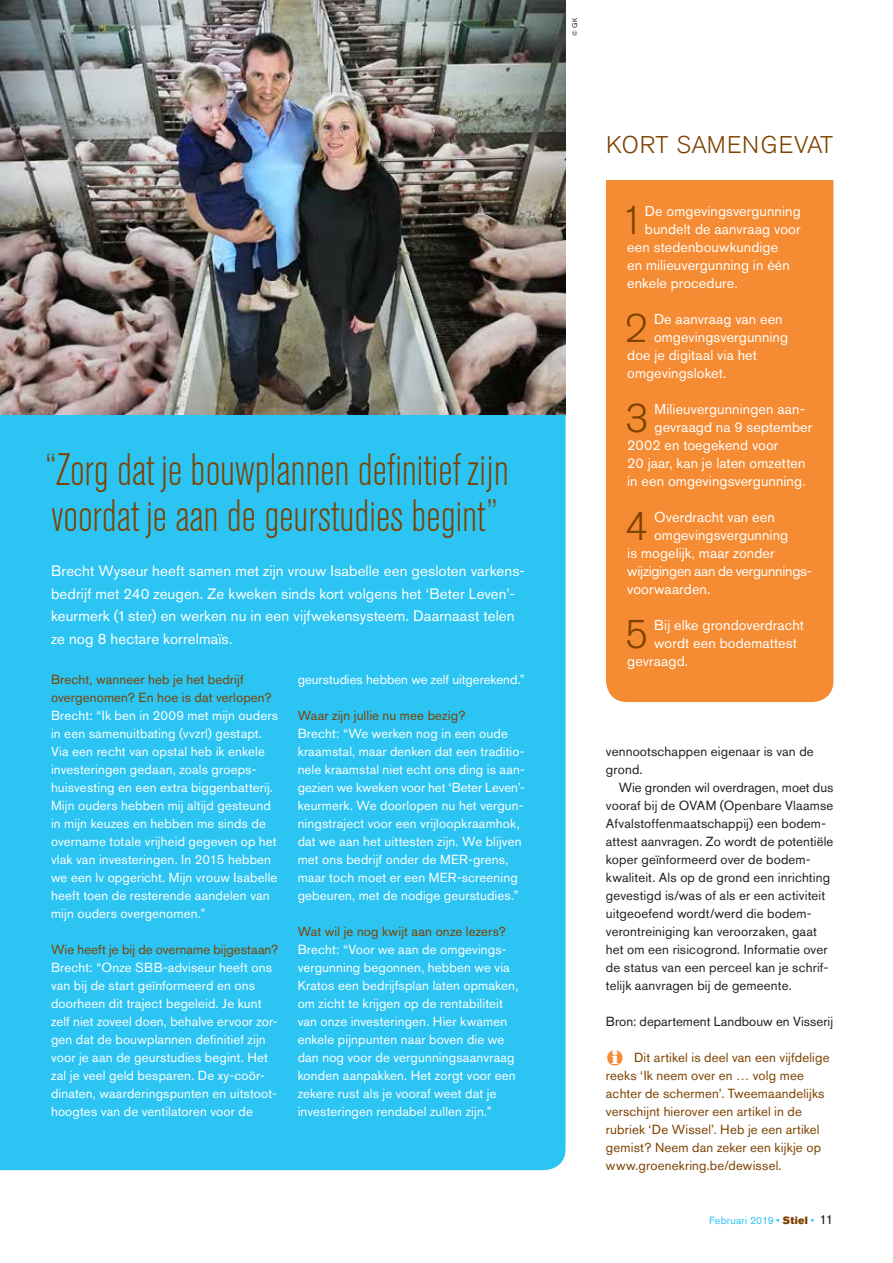
<style>
.page{position:relative;width:893px;height:1263px;background:#fff}
.page>*{position:absolute;margin:0;border:0;box-sizing:border-box;transform-origin:0 0}
.t1{font:300 condensed 45px/46.5px "Akzidenz Grotesk Pro";color:#7e4200}
.t2{font:300 39.75px "Akzidenz Grotesk Pro";color:#7e4200}
.t3{font:300 24px "Akzidenz Grotesk Pro";letter-spacing:.025em;color:#7e4200}
.t4{font:15px/22.5px "Akzidenz Grotesk Pro";letter-spacing:.01em;color:#fff}
.t5{font:14.25px "Akzidenz Grotesk Pro";letter-spacing:.01em;color:#fff}
.t6{font:14.25px "Akzidenz Grotesk Pro";letter-spacing:-.015em;color:#fff}
.t7{font:13.2px/18px "Akzidenz Grotesk Pro";letter-spacing:.015em;color:#fff}
.t8{font:13.2px/18px "Akzidenz Grotesk Pro";letter-spacing:.01em;color:#231f20}
.t9{font:13.2px/18px "Akzidenz Grotesk Pro";letter-spacing:.015em;color:#7e4200}
.t10{font:10.5px "Akzidenz Grotesk Pro";letter-spacing:.02em;color:#2bc4f3}
.t11{font:6.75px "Akzidenz Grotesk Pro";color:#231f20}
.s1{font-family:"Akzidenz Grotesk Pro Super";color:#7e4200}
.s2{font-size:13.2px;color:#231f20}
</style>
<div class="page">
<div style="left:0;top:414px;width:566px;height:756px;background:#2bc4f3"></div>
<img style="left:0;top:0;width:566px;height:414px">
<div style="left:606px;top:180px;width:227px;height:522px;background:#f58b32"></div>
<h1 class="t1" style="left:46px;top:444px;width:465px">“Zorg dat je bouwplannen definitief zijn voordat je aan de geurstudies begint”</h1>
<p class="t4" style="left:51px;top:559px;width:476px">Brecht Wyseur heeft samen met zijn vrouw Isabelle een gesloten varkens&shy;bedrijf met 240 zeugen. Ze kweken sinds kort volgens het ‘Beter Leven’- keurmerk (1 ster) en werken nu in een vijfwekensysteem. Daarnaast telen ze nog 8 hectare korrelmaïs.</p>
<p class="t9" style="left:51px;top:670px;width:222px">Brecht, wanneer heb je het bedrijf overgenomen? En hoe is dat verlopen?</p>
<p class="t7" style="left:51px;top:706px;width:229px">Brecht: “Ik ben in 2009 met mijn ouders in een samenuitbating (vvzrl) gestapt.<br>Via een recht van opstal heb ik enkele investeringen gedaan, zoals groeps&shy;huisvesting en een extra biggenbatterij.<br>Mijn ouders hebben mij altijd gesteund in mijn keuzes en hebben me sinds de overname totale vrijheid gegeven op het vlak van investeringen. In 2015 hebben we een lv opgericht. Mijn vrouw Isabelle heeft toen de resterende aandelen van mijn ouders overgenomen.”</p>
<p class="t9" style="left:51px;top:940px;width:229px">Wie heeft je bij de overname bijgestaan?</p>
<p class="t7" style="left:51px;top:958px;width:228px">Brecht: “Onze SBB-adviseur heeft ons van bij de start geïnformeerd en ons doorheen dit traject begeleid. Je kunt zelf niet zoveel doen, behalve ervoor zor&shy;gen dat de bouwplannen definitief zijn voor je aan de geurstudies begint. Het zal je veel geld besparen. De xy-coör&shy;dinaten, waarderingspunten en uitstoot&shy;hoogtes van de ventilatoren voor de</p>
<p class="t7" style="left:298px;top:670px;width:229px">geurstudies hebben we zelf uitgerekend.”</p>
<p class="t9" style="left:298px;top:706px;width:169px">Waar zijn jullie nu mee bezig?</p>
<p class="t7" style="left:298px;top:724px;width:229px">Brecht: “We werken nog in een oude kraamstal, maar denken dat een traditio&shy;nele kraamstal niet echt ons ding is aan&shy;gezien we kweken voor het ‘Beter Leven’- keurmerk. We doorlopen nu het vergun&shy;ningstraject voor een vrijloopkraamhok, dat we aan het uittesten zijn. We blijven met ons bedrijf onder de MER-grens, maar toch moet er een MER-screening gebeuren, met de nodige geurstudies.”</p>
<p class="t9" style="left:298px;top:922px;width:210px">Wat wil je nog kwijt aan onze lezers?</p>
<p class="t7" style="left:298px;top:940px;width:222px">Brecht: “Voor we aan de omgevings&shy;vergunning begonnen, hebben we via Kratos een bedrijfsplan laten opmaken, om zicht te krijgen op de rentabiliteit van onze investeringen. Hier kwamen enkele pijnpunten naar boven die we dan nog voor de vergunningsaanvraag konden aanpakken. Het zorgt voor een zekere rust als je vooraf weet dat je investeringen rendabel zullen zijn.”</p>
<p class="t11" style="left:570px;top:36px;width:20px;rotate:-90deg">© GK</p>
<h3 class="t3" style="left:606px;top:129px;width:229px">KORT SAMENGEVAT</h3>
<h2 class="t2" style="left:621px;top:194px;width:25px">1</h2>
<p class="t5" style="left:645px;top:202px;width:157px">De omgevingsvergunning</p>
<p class="t5" style="left:645px;top:220px;width:157px">bundelt de aanvraag voor</p>
<p class="t5" style="left:627px;top:238px;width:152px">een stedenbouwkundige</p>
<p class="t5" style="left:627px;top:256px;width:164px">en milieuvergunning in één</p>
<p class="t5" style="left:627px;top:274px;width:112px">enkele procedure.</p>
<h2 class="t2" style="left:625px;top:302px;width:25px">2</h2>
<p class="t5" style="left:654px;top:310px;width:130px">De aanvraag van een</p>
<p class="t5" style="left:654px;top:328px;width:136px">omgevingsvergunning</p>
<p class="t5" style="left:627px;top:346px;width:131px">doe je digitaal via het</p>
<p class="t5" style="left:627px;top:364px;width:101px">omgevingsloket.</p>
<h2 class="t2" style="left:625px;top:392px;width:25px">3</h2>
<p class="t5" style="left:655px;top:400px;width:152px">Milieuvergunningen aan-</p>
<p class="t5" style="left:655px;top:418px;width:159px">gevraagd na 9 september</p>
<p class="t5" style="left:627px;top:436px;width:153px">2002 en toegekend voor</p>
<p class="t5" style="left:627px;top:454px;width:180px">20 jaar, kan je laten omzetten</p>
<p class="t5" style="left:627px;top:472px;width:180px">in een omgevingsvergunning.</p>
<h2 class="t2" style="left:625px;top:500px;width:25px">4</h2>
<p class="t5" style="left:654px;top:508px;width:122px">Overdracht van een</p>
<p class="t5" style="left:654px;top:526px;width:136px">omgevingsvergunning</p>
<p class="t5" style="left:627px;top:544px;width:149px">is mogelijk, maar zonder</p>
<p class="t6" style="left:627px;top:562px;width:186px">wijzigingen aan de vergunnings-</p>
<p class="t5" style="left:627px;top:580px;width:85px">voorwaarden.</p>
<h2 class="t2" style="left:625px;top:608px;width:25px">5</h2>
<p class="t5" style="left:654px;top:616px;width:151px">Bij elke grondoverdracht</p>
<p class="t5" style="left:654px;top:634px;width:144px">wordt een bodemattest</p>
<p class="t5" style="left:627px;top:652px;width:62px">gevraagd.</p>
<p class="t8" style="left:606px;top:742px;width:209px">vennootschappen eigenaar is van de grond.</p>
<p class="t8" style="left:606px;top:778px;width:229px;text-indent:13px">Wie gronden wil overdragen, moet dus vooraf bij de OVAM (Openbare Vlaamse Afvalstoffenmaatschappij) een bodem&shy;attest aanvragen. Zo wordt de potentiële koper geïnformeerd over de bodem&shy;kwaliteit. Als op de grond een inrichting gevestigd is/was of als er een activiteit uitgeoefend wordt/werd die bodem&shy;verontreiniging kan veroorzaken, gaat het om een risicogrond. Informatie over de status van een perceel kan je schrif&shy;telijk aanvragen bij de gemeente.</p>
<p class="t8" style="left:606px;top:1012px;width:229px">Bron: departement Landbouw en Visserij</p>
<p class="t9" style="left:606px;top:1048px;width:225px;text-indent:28px">Dit artikel is deel van een vijfdelige reeks ‘Ik neem over en … volg mee achter de schermen’. Tweemaandelijks verschijnt hierover een artikel in de rubriek ‘De Wissel’. Heb je een artikel gemist? Neem dan zeker een kijkje op www.groenekring.be/dewissel.</p>
<p class="t10" style="left:709px;top:1214px;width:126px">Februari 2019 • <span class="s1">Stiel</span> • <span class="s2">11</span></p>
</div>
